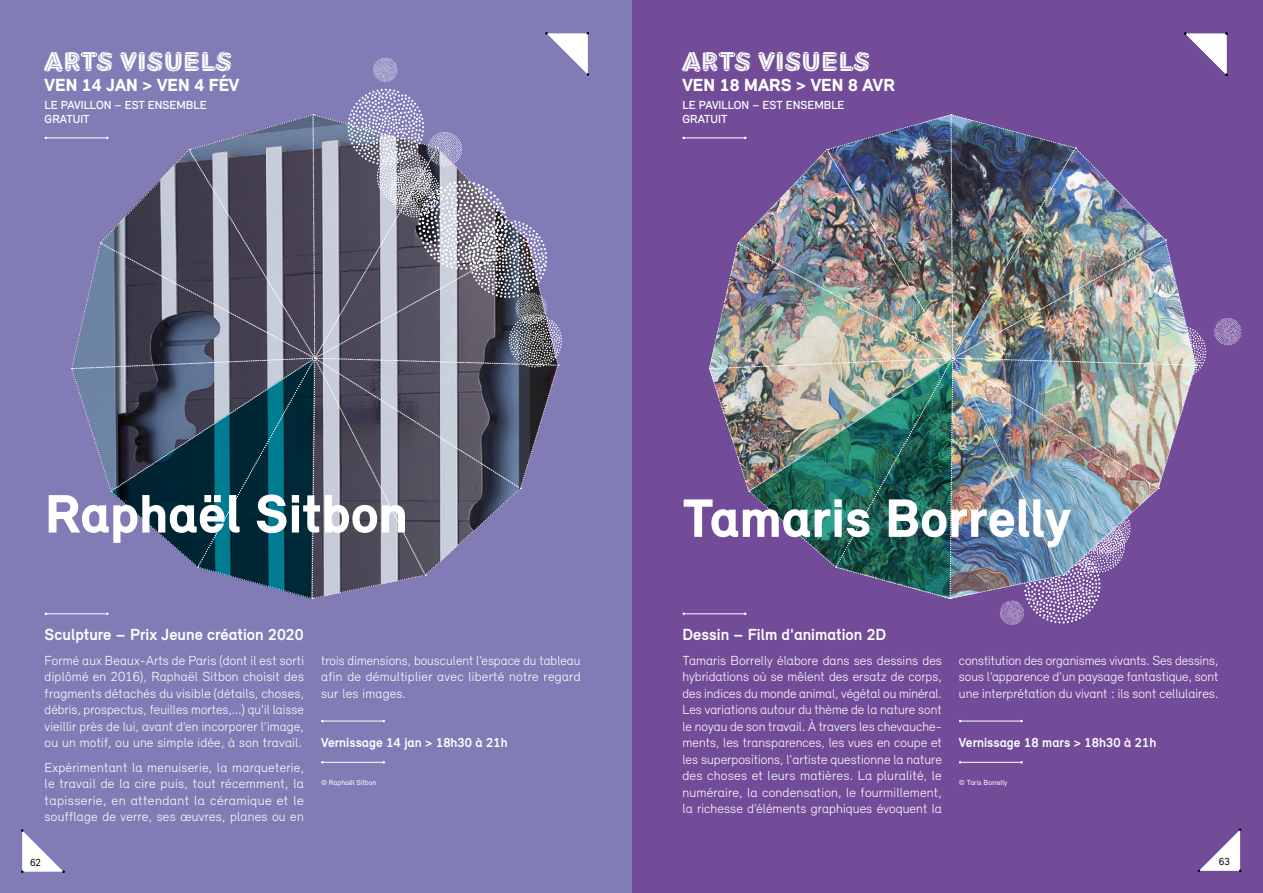
<style>
.page{position:relative;width:1263px;height:893px;background:#fff}
.page>*{position:absolute;margin:0;border:0;box-sizing:border-box;transform-origin:0 0}
.t1{font:900 55.5px "Relevant";color:#fff}
.t2{font:27px "Soleil Magic Caps Yin Yang";color:#fff}
.t3{font:900 18px "Relevant";color:#fff}
.t4{font:700 16.5px "Relevant";color:#fff}
.t5{font:300 13.5px/16.5px "Relevant";letter-spacing:.015em;color:#fff;text-align:justify}
.t6{font:700 13.5px "Relevant";color:#fff}
.t7{font:500 12px/13.5px "Relevant";color:#fff}
.t8{font:10.5px "Relevant";color:#000}
.t9{font:7.5px "Relevant";color:#fff}
</style>
<div class="page">
<div style="left:631px;top:0;width:632px;height:893px;background:#724c99"></div>
<div style="left:0;top:0;width:631px;height:893px;background:#817cb6"></div>
<svg style="left:1214px;top:318px;width:27px;height:27px"></svg>
<hr style="left:46px;top:613px;width:61px;height:1px;background:#fff">
<hr style="left:322px;top:721px;width:62px;height:1px;background:#fff">
<hr style="left:322px;top:762px;width:62px;height:1px;background:#fff">
<hr style="left:684px;top:613px;width:61px;height:1px;background:#fff">
<hr style="left:960px;top:721px;width:61px;height:1px;background:#fff">
<hr style="left:960px;top:762px;width:61px;height:1px;background:#fff">
<hr style="left:46px;top:138px;width:61px;height:1px;background:#fff">
<img style="left:708px;top:114px;width:498px;height:511px">
<hr style="left:684px;top:138px;width:61px;height:1px;background:#fff">
<svg style="left:1197px;top:828px;width:44px;height:44px"></svg>
<svg style="left:21px;top:829px;width:44px;height:44px"></svg>
<svg style="left:545px;top:32px;width:44px;height:44px"></svg>
<svg style="left:1184px;top:32px;width:44px;height:44px"></svg>
<svg style="left:373px;top:58px;width:24px;height:24px"></svg>
<svg style="left:71px;top:89px;width:491px;height:510px"></svg>
<h2 class="t2" style="left:45px;top:39px;width:189px">ARTS VISUELS</h2>
<h3 class="t3" style="left:45px;top:74px;width:196px">VEN 14 JAN &gt; VEN 4 FÉV</h3>
<p class="t7" style="left:45px;top:98px;width:163px">LE PAVILLON – EST ENSEMBLE<br>GRATUIT</p>
<h2 class="t2" style="left:682px;top:39px;width:189px">ARTS VISUELS</h2>
<h3 class="t3" style="left:682px;top:74px;width:214px">VEN 18 MARS &gt; VEN 8 AVR</h3>
<p class="t7" style="left:682px;top:98px;width:163px">LE PAVILLON – EST ENSEMBLE<br>GRATUIT</p>
<h1 class="t1" style="left:45px;top:479px;width:364px">Raphaël Sitbon</h1>
<h1 class="t1" style="left:683px;top:483px;width:389px">Tamaris Borrelly</h1>
<p class="t4" style="left:45px;top:624px;width:260px">Sculpture – Prix Jeune création 2020</p>
<p class="t5" style="left:45px;top:651px;width:261px">Formé aux Beaux-Arts de Paris (dont il est sorti diplômé en 2016), Raphaël Sitbon choisit des fragments détachés du visible (détails, choses, débris, prospectus, feuilles mortes,...) qu’il laisse vieillir près de lui, avant d’en incorporer l‘image, ou un motif, ou une simple idée, à son travail.</p>
<p class="t5" style="left:45px;top:759px;width:261px">Expérimentant la menuiserie, la marqueterie, le travail de la cire puis, tout récemment, la tapisserie, en attendant la céramique et le soufflage de verre, ses œuvres, planes ou en</p>
<p class="t5" style="left:321px;top:651px;width:261px">trois dimensions, bousculent l‘espace du tableau afin de démultiplier avec liberté notre regard sur les images.</p>
<p class="t6" style="left:321px;top:734px;width:188px">Vernissage 14 jan &gt; 18h30 à 21h</p>
<p class="t9" style="left:321px;top:778px;width:57px">© Raphaël Sitbon</p>
<p class="t4" style="left:682px;top:624px;width:205px">Dessin – Film d'animation 2D</p>
<p class="t5" style="left:682px;top:651px;width:261px">Tamaris Borrelly élabore dans ses dessins des hybridations où se mêlent des ersatz de corps, des indices du monde animal, végétal ou minéral.<br>Les variations autour du thème de la nature sont le noyau de son travail. À travers les chevauche&shy;ments, les transparences, les vues en coupe et les superpositions, l'artiste questionne la nature des choses et leurs matières. La pluralité, le numéraire, la condensation, le fourmillement, la richesse d’éléments graphiques évoquent la</p>
<p class="t5" style="left:959px;top:651px;width:261px">constitution des organismes vivants. Ses dessins, sous l’apparence d’un paysage fantastique, sont une interprétation du vivant : ils sont cellulaires.</p>
<p class="t6" style="left:959px;top:734px;width:199px">Vernissage 18 mars &gt; 18h30 à 21h</p>
<p class="t9" style="left:959px;top:778px;width:50px">© Taris Borrelly</p>
<p class="t8" style="left:30px;top:856px;width:13px">62</p>
<p class="t8" style="left:1219px;top:855px;width:13px">63</p>
</div>
